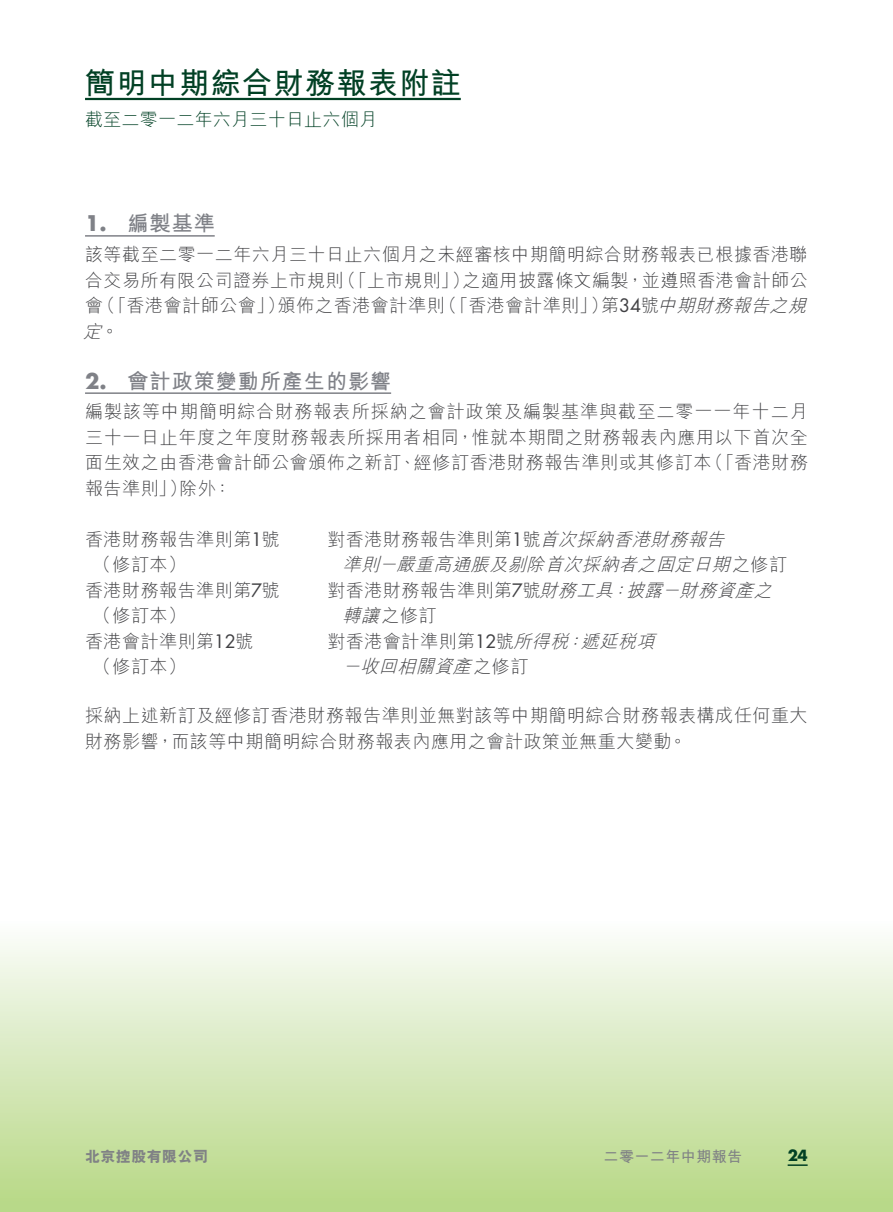
<style>
.page{position:relative;width:893px;height:1212px;background:#fff}
.page>*{position:absolute;margin:0;border:0;box-sizing:border-box;transform-origin:0 0}
.t1{font:700 30px "M Hei HK";letter-spacing:.05em;color:#014024}
.Heading_1{font:700 21px "M Hei HK";letter-spacing:.05em;color:#7f8187}
.Heading_1-2{font:700 21px "Futura Std";color:#7f8187}
.Body_Text{font:300 18px/25.5px "M Hei HK";letter-spacing:.03em;color:#414144}
.Body_Text-2{font:italic 300 18px/25.5px "M Hei HK";color:#414144}
.Body_Text-3{font:300 18px "M Hei HK";letter-spacing:.015em;color:#014024}
.Body_Text-4{font:700 15px "M Hei HK";letter-spacing:.03em;color:#808285}
.Body_Text-5{font:800 15px "M Hei HK";letter-spacing:.03em;color:#808285}
.Page_No{font:700 15px "Futura Std";color:#014024}
.s1{font-style:normal}
.s2{font-family:"Futura Std";font-weight:400;font-style:normal}
.s3{font-family:"Futura Std";font-weight:400}
.s4{font-style:italic}
</style>
<div class="page">
<svg style="left:1px;top:941px;width:892px;height:271px;background:#d6e8ba"></svg>
<hr style="left:788px;top:1164px;width:20px;height:2px;background:#014024">
<hr style="left:85px;top:98px;width:376px;height:2px;background:#014024">
<svg style="left:0;top:941px;width:1px;height:271px"></svg>
<hr style="left:85px;top:235px;width:130px;height:2px;background:#7f8187">
<hr style="left:85px;top:392px;width:306px;height:2px;background:#7f8187">
<p class="t1" style="left:85px;top:62px;width:377px">簡明中期綜合財務報表附註</p>
<p class="Body_Text-3" style="left:85px;top:111px;width:294px">截至二零一二年六月三十日止六個月</p>
<p class="Heading_1" style="left:128px;top:208px;width:89px">編製基準</p>
<p class="Heading_1-2" style="left:85px;top:210px;width:23px">1.</p>
<p class="Body_Text" style="left:85px;top:241px;width:724px;text-align:right">該等截至二零一二年六月三十日止六個月之未經審核中期簡明綜合財務報表已根據香港聯之適用披露條文編製，並遵照香港會計師公</p>
<p class="Body_Text" style="left:338px;top:267px;width:133px">（「上市規則」）</p>
<p class="Body_Text" style="left:85px;top:267px;width:260px">合交易所有限公司證券上市規則</p>
<p class="Body_Text" style="left:98px;top:292px;width:189px">（「香港會計師公會」）</p>
<p class="Body_Text" style="left:439px;top:292px;width:171px">（「香港會計準則」）</p>
<p class="Body_Text" style="left:101px;top:292px;width:19px;text-indent:-16px">會。</p>
<p class="Body_Text" style="left:278px;top:292px;width:168px">頒佈之香港會計準則</p>
<p class="Body_Text-2" style="left:601px;top:292px;width:211px"><span class="s1">第</span> <span class="s2">3 4</span> <span class="s1">號</span>中期財務報告之規</p>
<p class="Body_Text-2" style="left:83px;top:318px;width:24px">定</p>
<p class="Heading_1" style="left:128px;top:366px;width:265px">會計政策變動所產生的影響</p>
<p class="Heading_1-2" style="left:85px;top:367px;width:23px">2.</p>
<p class="Body_Text" style="left:85px;top:399px;width:724px;text-align:right">編製該等中期簡明綜合財務報表所採納之會計政策及編製基準與截至二零一一年十二月三十一日止年度之年度財務報表所採用者相同，惟就本期間之財務報表內應用以下首次全（「香港財務</p>
<p class="Body_Text" style="left:180px;top:450px;width:533px;text-indent:-95px">面生效之由香港會計師公會頒佈之新訂、經修訂香港財務報告準則或其修訂本除外：</p>
<p class="Body_Text" style="left:85px;top:475px;width:104px">報告準則」）</p>
<p class="Body_Text" style="left:93px;top:526px;width:188px;text-indent:-8px">香港財務報告準則第號<span class="s3">1</span>（修訂本(</p>
<p class="Body_Text-2" style="left:396px;top:526px;width:392px;text-indent:-69px"><span class="s1">對香港財務報告準則第</span><span class="s2">1</span> <span class="s1">號</span>首次採納香港財務報告<br>嚴重高通脹及剔除首次採納者之固定日期<span class="s1">之修訂</span></p>
<p class="Body_Text-2" style="left:343px;top:552px;width:43px">準則</p>
<p class="Body_Text-2" style="left:379px;top:552px;width:24px">－</p>
<p class="Body_Text" style="left:93px;top:577px;width:188px;text-indent:-8px">香港財務報告準則第號<span class="s3">7</span>（修訂本(</p>
<p class="Body_Text-2" style="left:680px;top:577px;width:98px">財務資產之</p>
<p class="Body_Text" style="left:327px;top:577px;width:341px">對香港財務報告準則第<span class="s3">7</span> 號<span class="s4">財務工具披露</span></p>
<p class="Body_Text-2" style="left:610px;top:577px;width:24px">：</p>
<p class="Body_Text-2" style="left:662px;top:577px;width:24px">－</p>
<p class="Body_Text" style="left:343px;top:603px;width:96px"><span class="s4">轉讓</span>之修訂</p>
<p class="Body_Text" style="left:93px;top:628px;width:162px;text-indent:-8px">香港會計準則第<span class="s3">12</span>號（修訂本(</p>
<p class="Body_Text" style="left:327px;top:628px;width:333px">對香港會計準則第<span class="s3">1 2</span> 號<span class="s4">所得稅遞延稅項</span></p>
<p class="Body_Text-2" style="left:565px;top:628px;width:24px">：</p>
<p class="Body_Text-2" style="left:360px;top:654px;width:170px">收回相關資產<span class="s1">之修訂</span></p>
<p class="Body_Text-2" style="left:343px;top:654px;width:24px">－</p>
<p class="Body_Text" style="left:85px;top:702px;width:724px">採納上述新訂及經修訂香港財務報告準則並無對該等中期簡明綜合財務報表構成任何重大財務影響，而該等中期簡明綜合財務報表內應用之會計政策並無重大變動。</p>
<p class="Body_Text-5" style="left:85px;top:1149px;width:125px">北京控股有限公司</p>
<p class="Body_Text-4" style="left:604px;top:1145px;width:140px">二零一二年中期報告</p>
<p class="Page_No" style="left:788px;top:1145px;width:22px">24</p>
</div>
